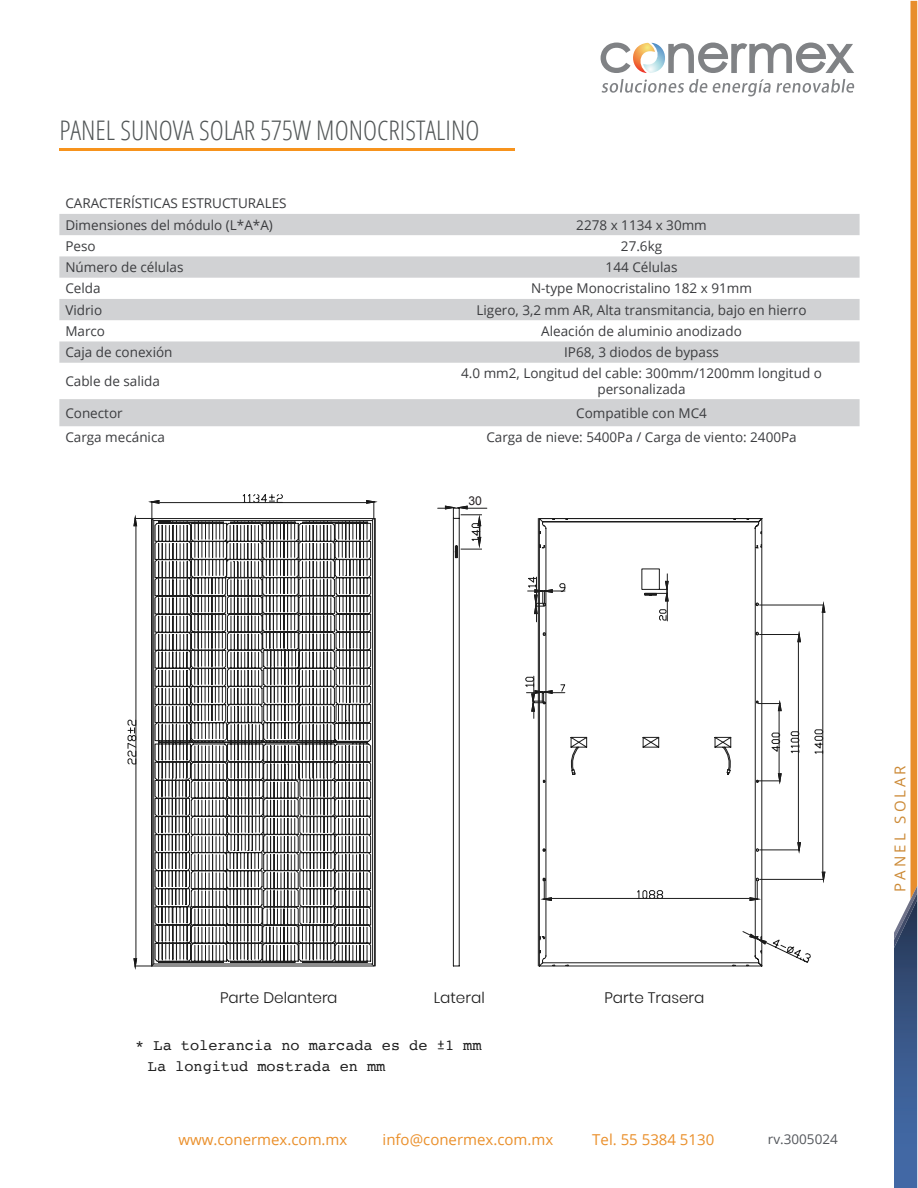
<style>
.page{position:relative;width:918px;height:1188px;background:#fff}
.page>*{position:absolute;margin:0;border:0;box-sizing:border-box;transform-origin:0 0}
.Titulo_Ficha{font:300 condensed 27px "Open Sans";color:#515556}
.t1{font:15.15px/21px "Courier";color:#1c1c1c}
.t2{font:300 15.15px "Poppins";color:#1c1c1c}
.t3{font:15px "Open Sans";color:#ea8f2a}
.t4{font:15px "Open Sans";letter-spacing:.2em;color:#cc8a36}
.Parrafo{font:13.5px/16.2px "Open Sans";color:#3b3c3f;text-align:center}
.t5{font:13.5px "Open Sans";color:#53565b}
.t6{font:12.15px "Arial";color:#241f21}
</style>
<div class="page">
<svg style="left:910px;top:1px;width:7px;height:892px;background:#e9953b"></svg>
<img style="left:910px;top:893px;width:7px;height:7px">
<img style="left:894px;top:900px;width:23px;height:288px">
<svg style="left:602px;top:79px;width:252px;height:17px"></svg>
<svg style="left:601px;top:43px;width:253px;height:30px"></svg>
<hr style="left:59px;top:148px;width:456px;height:3px;background:#f7931d">
<svg style="left:59px;top:214px;width:801px;height:212px;fill:#d1d2d4"></svg>
<svg style="left:664px;top:518px;width:99px;height:449px"></svg>
<svg style="left:664px;top:902px;width:147px;height:62px"></svg>
<svg style="left:749px;top:933px;width:18px;height:12px"></svg>
<svg style="left:375px;top:507px;width:289px;height:460px"></svg>
<svg style="left:135px;top:494px;width:240px;height:473px"></svg>
<svg style="left:133px;top:512px;width:5px;height:15px"></svg>
<svg style="left:133px;top:958px;width:5px;height:12px"></svg>
<svg style="left:127px;top:576px;width:699px;height:326px"></svg>
<svg style="left:444px;top:505px;width:38px;height:46px"></svg>
<p class="Titulo_Ficha" style="left:59px;top:112px;width:422px">PANEL SUNOVA SOLAR 575W MONOCRISTALINO</p>
<p class="Parrafo" style="left:65px;top:195px;width:223px">CARACTERÍSTICAS ESTRUCTURALES</p>
<p class="Parrafo" style="left:65px;top:216px;width:209px">Dimensiones del módulo (L*A*A)</p>
<p class="Parrafo" style="left:576px;top:216px;width:132px">2278 x 1134 x 30mm</p>
<p class="Parrafo" style="left:65px;top:238px;width:32px">Peso</p>
<p class="Parrafo" style="left:621px;top:238px;width:43px">27.6kg</p>
<p class="Parrafo" style="left:65px;top:259px;width:120px">Número de células</p>
<p class="Parrafo" style="left:606px;top:259px;width:73px">144 Células</p>
<p class="Parrafo" style="left:65px;top:280px;width:37px">Celda</p>
<p class="Parrafo" style="left:531px;top:280px;width:222px">N-type Monocristalino 182 x 91mm</p>
<p class="Parrafo" style="left:65px;top:301px;width:38px">Vidrio</p>
<p class="Parrafo" style="left:477px;top:301px;width:332px">Ligero, 3,2 mm AR, Alta transmitancia, bajo en hierro</p>
<p class="Parrafo" style="left:65px;top:323px;width:41px">Marco</p>
<p class="Parrafo" style="left:541px;top:323px;width:202px">Aleación de aluminio anodizado</p>
<p class="Parrafo" style="left:65px;top:344px;width:109px">Caja de conexión</p>
<p class="Parrafo" style="left:564px;top:344px;width:156px">IP68, 3 diodos de bypass</p>
<p class="Parrafo" style="left:65px;top:373px;width:96px">Cable de salida</p>
<p class="Parrafo" style="left:461px;top:365px;width:362px">4.0 mm2, Longitud del cable: 300mm/1200mm longitud o personalizada</p>
<p class="Parrafo" style="left:65px;top:405px;width:59px">Conector</p>
<p class="Parrafo" style="left:576px;top:405px;width:132px">Compatible con MC4</p>
<p class="Parrafo" style="left:65px;top:429px;width:101px">Carga mecánica</p>
<p class="Parrafo" style="left:486px;top:429px;width:312px">Carga de nieve: 5400Pa / Carga de viento: 2400Pa</p>
<p class="t6" style="left:468px;top:492px;width:15px">30</p>
<p class="t2" style="left:220px;top:988px;width:119px">Parte Delantera</p>
<p class="t2" style="left:434px;top:988px;width:53px">Lateral</p>
<p class="t2" style="left:604px;top:989px;width:102px">Parte Trasera</p>
<p class="t1" style="left:148px;top:1034px;width:335px;text-indent:-13px">* La tolerancia no marcada es de ±1 mm<br>La longitud mostrada en mm</p>
<p class="t3" style="left:178px;top:1130px;width:171px">www.conermex.com.mx</p>
<p class="t3" style="left:383px;top:1130px;width:172px">info@conermex.com.mx</p>
<p class="t3" style="left:592px;top:1130px;width:123px">Tel. 55 5384 5130</p>
<p class="t5" style="left:768px;top:1130px;width:71px">rv.3005024</p>
<p class="t4" style="left:890px;top:892px;width:128px;rotate:-90deg">PANEL SOLAR</p>
</div>
